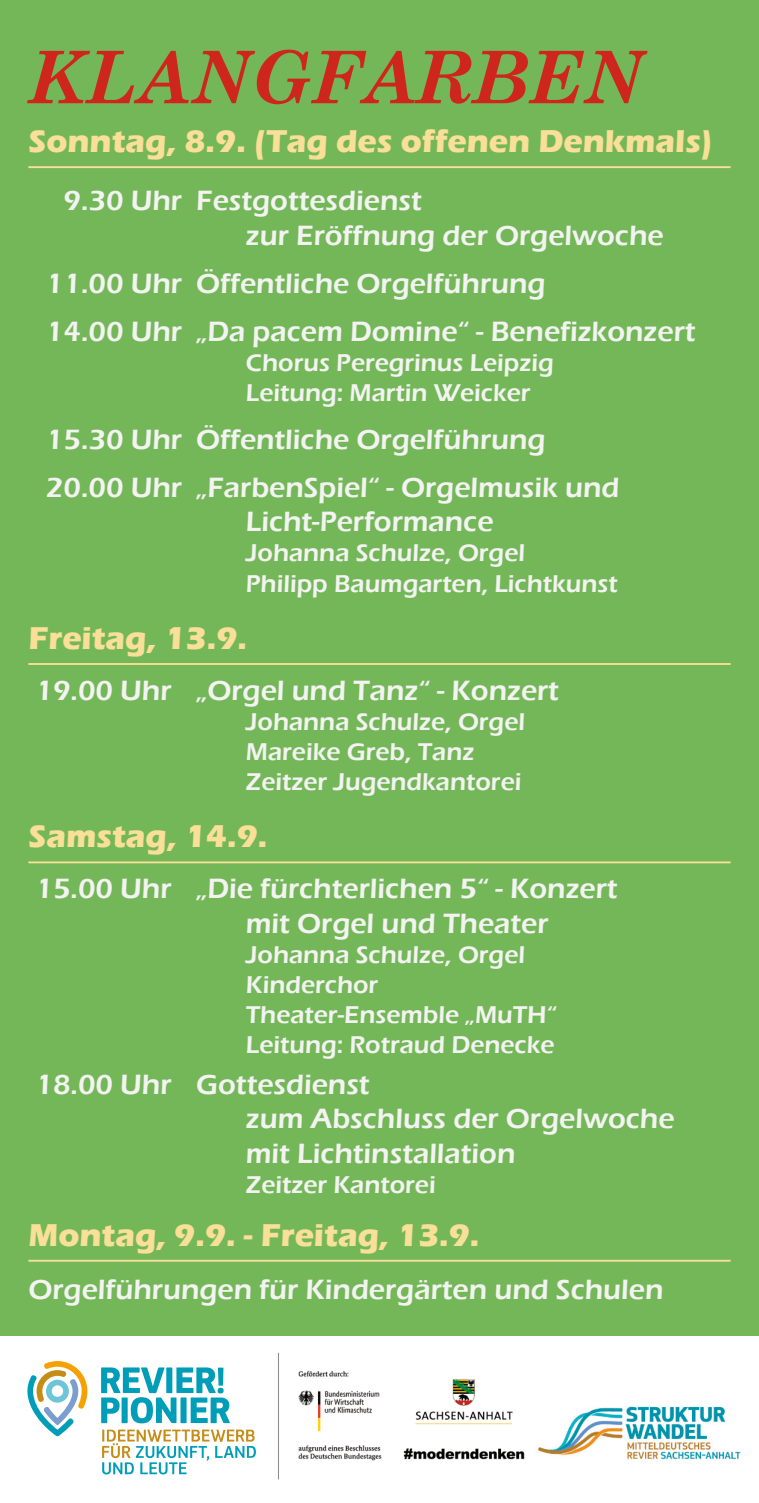
<style>
.page{position:relative;width:759px;height:1503px;background:#fff}
.page>*{position:absolute;margin:0;border:0;box-sizing:border-box;transform-origin:0 0}
.t1{font:italic 700 72.5px "Century Schoolbook";color:#ce261c}
.Veranstaltungstag{font:700 32.5px "Eras ITC";color:#f9df97}
.Veranstaltungsinhalte{font:600 28.75px/34.5px "Eras ITC";color:#f3f3f1}
.Uhrzeiten{font:600 28.75px "Eras ITC";color:#f3f3f1}
.Zusatzinformationen{font:600 28.75px "Eras ITC";color:#f3f3f1}
.Absatzformat_1{font:600 28.75px "Eras ITC";color:#f3f3f1}
.Veranstaltungsinhalte-2{font:600 25px/30px "Eras ITC";color:#f3f3f1}
</style>
<div class="page">
<div style="left:0;top:0;width:758px;height:1502px;background:#74b759"></div>
<hr style="left:28px;top:166px;width:702px;height:2px;background:#f9df97">
<hr style="left:28px;top:663px;width:702px;height:2px;background:#f9df97">
<hr style="left:28px;top:861px;width:702px;height:2px;background:#f9df97">
<div style="left:0;top:1336px;width:758px;height:166px;background:#fff"></div>
<img style="left:403px;top:1379px;width:122px;height:81px">
<img style="left:298px;top:1370px;width:84px;height:91px">
<img style="left:537px;top:1406px;width:204px;height:54px">
<svg style="left:101px;top:1367px;width:129px;height:56px"></svg>
<svg style="left:102px;top:1429px;width:154px;height:45px"></svg>
<svg style="left:27px;top:1361px;width:60px;height:75px"></svg>
<hr style="left:278px;top:1352px;width:1px;height:127px;background:#8e8d8e">
<hr style="left:28px;top:1259px;width:702px;height:2px;background:#f9df97">
<p class="t1" style="left:28px;top:22px;width:617px">KLANGFARBEN</p>
<p class="Veranstaltungstag" style="left:28px;top:122px;width:685px">Sonntag, 8.9. (Tag des offenen Denkmals)</p>
<p class="Absatzformat_1" style="left:63px;top:184px;width:120px">9.30 Uhr</p>
<p class="Veranstaltungsinhalte" style="left:246px;top:183px;width:419px;text-indent:-50px">Festgottesdienst<br>zur Eröffnung der Orgelwoche</p>
<p class="Absatzformat_1" style="left:46px;top:267px;width:138px">11.00 Uhr</p>
<p class="Veranstaltungsinhalte" style="left:196px;top:266px;width:351px">Öffentliche Orgelführung</p>
<p class="Uhrzeiten" style="left:46px;top:315px;width:138px">14.00 Uhr</p>
<p class="Veranstaltungsinhalte" style="left:196px;top:314px;width:500px">„Da pacem Domine“ - Benefizkonzert</p>
<p class="Veranstaltungsinhalte-2" style="left:246px;top:348px;width:309px">Chorus Peregrinus Leipzig<br>Leitung: Martin Weicker</p>
<p class="Uhrzeiten" style="left:46px;top:423px;width:138px">15.30 Uhr</p>
<p class="Veranstaltungsinhalte" style="left:196px;top:422px;width:351px">Öffentliche Orgelführung</p>
<p class="Uhrzeiten" style="left:46px;top:471px;width:138px">20.00 Uhr</p>
<p class="Veranstaltungsinhalte" style="left:246px;top:470px;width:375px;text-indent:-50px">„FarbenSpiel“ - Orgelmusik und<br>Licht-Performance</p>
<p class="Veranstaltungsinhalte-2" style="left:246px;top:538px;width:373px">Johanna Schulze, Orgel<br>Philipp Baumgarten, Lichtkunst</p>
<p class="Veranstaltungstag" style="left:28px;top:619px;width:220px">Freitag, 13.9.</p>
<p class="Uhrzeiten" style="left:35px;top:674px;width:138px">19.00 Uhr</p>
<p class="Veranstaltungsinhalte" style="left:196px;top:673px;width:364px">„Orgel und Tanz“ - Konzert</p>
<p class="Veranstaltungsinhalte-2" style="left:246px;top:706px;width:280px">Johanna Schulze, Orgel<br>Mareike Greb, Tanz<br>Zeitzer Jugendkantorei</p>
<p class="Veranstaltungstag" style="left:28px;top:817px;width:240px">Samstag, 14.9.</p>
<p class="Uhrzeiten" style="left:35px;top:872px;width:138px">15.00 Uhr</p>
<p class="Veranstaltungsinhalte" style="left:246px;top:871px;width:373px;text-indent:-50px">„Die fürchterlichen 5“ - Konzert mit Orgel und Theater</p>
<p class="Veranstaltungsinhalte-2" style="left:246px;top:939px;width:312px">Johanna Schulze, Orgel<br>Kinderchor<br>Theater-Ensemble „MuTH“<br>Leitung: Rotraud Denecke</p>
<p class="Uhrzeiten" style="left:35px;top:1068px;width:138px">18.00 Uhr</p>
<p class="Veranstaltungsinhalte" style="left:246px;top:1067px;width:430px;text-indent:-50px">Gottesdienst<br>zum Abschluss der Orgelwoche mit Lichtinstallation</p>
<p class="Veranstaltungsinhalte-2" style="left:246px;top:1169px;width:191px">Zeitzer Kantorei</p>
<p class="Veranstaltungstag" style="left:28px;top:1216px;width:452px">Montag, 9.9. - Freitag, 13.9.</p>
<p class="Zusatzinformationen" style="left:28px;top:1272px;width:636px">Orgelführungen für Kindergärten und Schulen</p>
</div>
